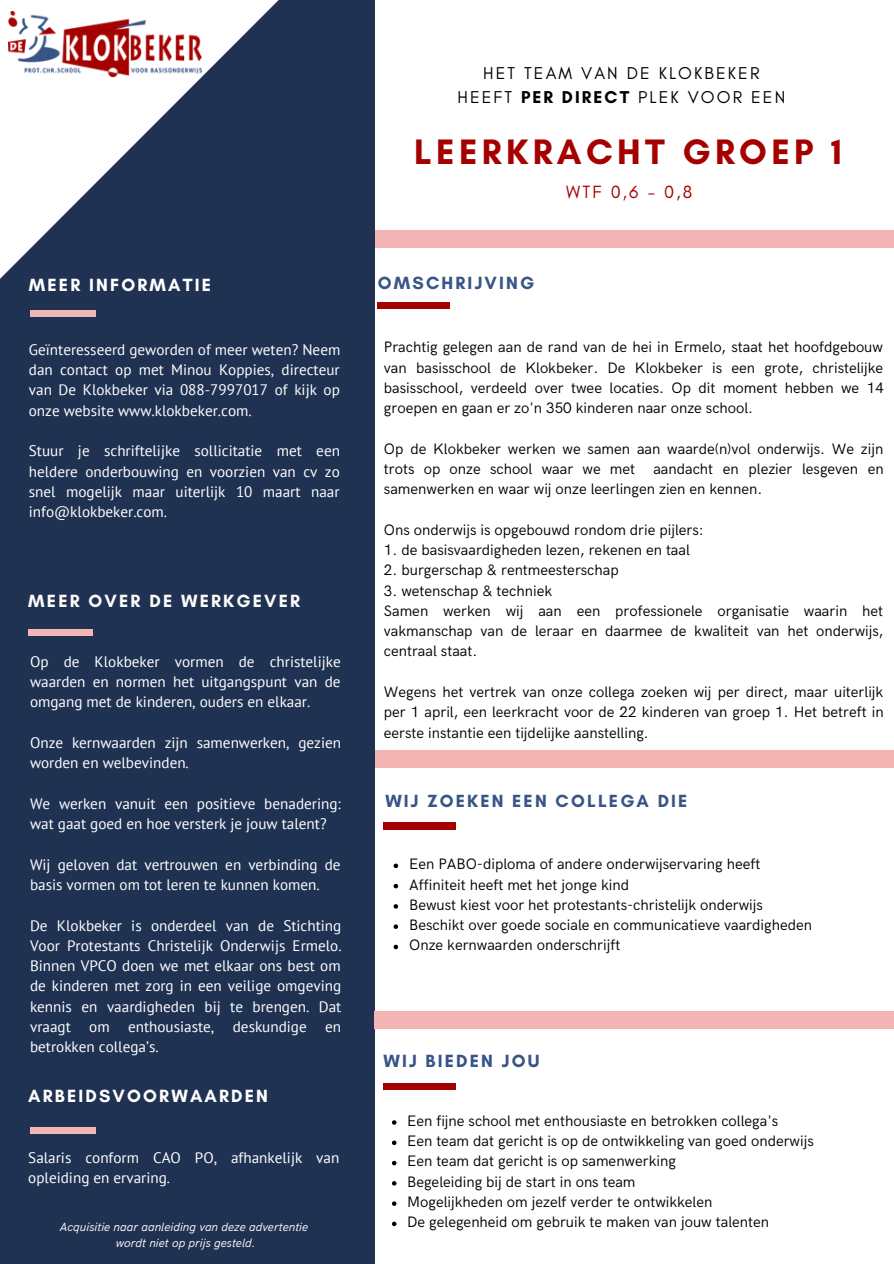
<style>
.page{position:relative;width:894px;height:1264px;background:#fff}
.page>*{position:absolute;margin:0;border:0;box-sizing:border-box;transform-origin:0 0}
.t1{font:700 36px "Glacial Indifference";letter-spacing:.12em;color:#a50000}
.t2{font:700 18px "Glacial Indifference";letter-spacing:.12em;color:#385587}
.t3{font:700 18px "Glacial Indifference";letter-spacing:.12em;color:#fff}
.t4{font:700 18px "Glacial Indifference";letter-spacing:.12em;color:#fdfafa}
.t5{font:18px "Glacial Indifference";color:#a50000}
.t6{font:17.4px/24.8px "Glacial Indifference";letter-spacing:.12em;color:#000;text-align:center}
.t7{font:15.15px/20.2px "HK Grotesk";color:#000;text-align:justify}
.t8{font:15.15px/20.2px "PT Sans";color:#fff;text-align:justify}
.t9{font:italic 12px/16px "HK Grotesk";color:#fff;text-align:center}
.s1{font-weight:700}
</style>
<div class="page">
<div style="left:374px;top:230px;width:519px;height:17px;background:#f4b5b5"></div>
<div style="left:374px;top:750px;width:519px;height:17px;background:#f4b5b5"></div>
<div style="left:0;top:0;width:374px;height:1263px;background:#203252"></div>
<div style="left:29px;top:629px;width:64px;height:6px;background:#f4b5b5"></div>
<div style="left:30px;top:1127px;width:65px;height:6px;background:#f4b5b5"></div>
<svg style="left:0;top:0;width:378px;height:327px"></svg>
<div style="left:30px;top:310px;width:65px;height:6px;background:#f4b5b5"></div>
<div style="left:378px;top:302px;width:72px;height:7px;background:#a50000"></div>
<div style="left:374px;top:1011px;width:519px;height:17px;background:#f4b5b5"></div>
<img style="left:9px;top:12px;width:192px;height:65px">
<svg style="left:392px;top:1120px;width:4px;height:4px"></svg>
<svg style="left:392px;top:1140px;width:4px;height:4px"></svg>
<svg style="left:392px;top:1160px;width:4px;height:5px"></svg>
<svg style="left:392px;top:1181px;width:4px;height:4px"></svg>
<svg style="left:392px;top:1201px;width:4px;height:4px"></svg>
<svg style="left:392px;top:1221px;width:4px;height:5px"></svg>
<div style="left:384px;top:822px;width:72px;height:7px;background:#a50000"></div>
<div style="left:384px;top:1083px;width:72px;height:6px;background:#a50000"></div>
<svg style="left:393px;top:863px;width:5px;height:5px"></svg>
<svg style="left:393px;top:883px;width:5px;height:5px"></svg>
<svg style="left:393px;top:904px;width:5px;height:4px"></svg>
<svg style="left:393px;top:924px;width:5px;height:4px"></svg>
<svg style="left:393px;top:944px;width:5px;height:5px"></svg>
<p class="t3" style="left:29px;top:274px;width:184px">MEER INFORMATIE</p>
<p class="t8" style="left:29px;top:339px;width:313px">Geïnteresseerd geworden of meer weten? Neem dan contact op met Minou Koppies, directeur van De Klokbeker via 088-7997017 of kijk op onze website www.klokbeker.com.</p>
<p class="t8" style="left:29px;top:440px;width:312px">Stuur je schriftelijke sollicitatie met een heldere onderbouwing en voorzien van cv zo snel mogelijk maar uiterlijk 10 maart naar info@klokbeker.com.</p>
<p class="t4" style="left:28px;top:590px;width:273px">MEER OVER DE WERKGEVER</p>
<p class="t8" style="left:30px;top:651px;width:312px">Op de Klokbeker vormen de christelijke waarden en normen het uitgangspunt van de omgang met de kinderen, ouders en elkaar.</p>
<p class="t8" style="left:30px;top:732px;width:312px">Onze kernwaarden zijn samenwerken, gezien worden en welbevinden.</p>
<p class="t8" style="left:30px;top:793px;width:312px">We werken vanuit een positieve benadering: wat gaat goed en hoe versterk je jouw talent?</p>
<p class="t8" style="left:30px;top:854px;width:312px">Wij geloven dat vertrouwen en verbinding de basis vormen om tot leren te kunnen komen.</p>
<p class="t8" style="left:30px;top:914px;width:313px">De Klokbeker is onderdeel van de Stichting Voor Protestants Christelijk Onderwijs Ermelo.<br>Binnen VPCO doen we met elkaar ons best om de kinderen met zorg in een veilige omgeving kennis en vaardigheden bij te brengen. Dat vraagt om enthousiaste, deskundige en betrokken collega’s.</p>
<p class="t3" style="left:28px;top:1084px;width:241px">ARBEIDSVOORWAARDEN</p>
<p class="t8" style="left:28px;top:1146px;width:312px">Salaris conform CAO PO, afhankelijk van opleiding en ervaring.</p>
<p class="t9" style="left:60px;top:1219px;width:250px">Acquisitie naar aanleiding van deze advertentie wordt niet op prijs gesteld.</p>
<p class="t6" style="left:457px;top:60px;width:329px">HET TEAM VAN DE KLOKBEKER<br>HEEFT <span class="s1">PER DIRECT</span> PLEK VOOR EEN</p>
<h1 class="t1" style="left:414px;top:130px;width:429px">LEERKRACHT GROEP 1</h1>
<p class="t5" style="left:566px;top:181px;width:128px">WTF 0,6 - 0,8</p>
<p class="t2" style="left:378px;top:272px;width:158px">OMSCHRIJVING</p>
<p class="t7" style="left:384px;top:337px;width:501px">Prachtig gelegen aan de rand van de hei in Ermelo, staat het hoofdgebouw van basisschool de Klokbeker. De Klokbeker is een grote, christelijke basisschool, verdeeld over twee locaties. Op dit moment hebben we 14 groepen en gaan er zo'n 350 kinderen naar onze school.</p>
<p class="t7" style="left:384px;top:439px;width:501px">Op de Klokbeker werken we samen aan waarde(n)vol onderwijs. We zijn trots op onze school waar we met aandacht en plezier lesgeven en samenwerken en waar wij onze leerlingen zien en kennen.</p>
<p class="t7" style="left:384px;top:520px;width:321px">Ons onderwijs is opgebouwd rondom drie pijlers:</p>
<p class="t7" style="left:384px;top:540px;width:307px">1. de basisvaardigheden lezen, rekenen en taal</p>
<p class="t7" style="left:384px;top:560px;width:236px">2. burgerschap &amp; rentmeesterschap</p>
<p class="t7" style="left:384px;top:581px;width:501px;text-align:left">3. wetenschap &amp; techniek<br>Samen werken wij aan een professionele organisatie waarin het vakmanschap van de leraar en daarmee de kwaliteit van het onderwijs, centraal staat.</p>
<p class="t7" style="left:384px;top:682px;width:501px">Wegens het vertrek van onze collega zoeken wij per direct, maar uiterlijk per 1 april, een leerkracht voor de 22 kinderen van groep 1. Het betreft in eerste instantie een tijdelijke aanstelling.</p>
<p class="t2" style="left:385px;top:789px;width:303px">WIJ ZOEKEN EEN COLLEGA DIE</p>
<p class="t7" style="left:409px;top:854px;width:404px;text-align:left">Een PABO-diploma of andere onderwijservaring heeft Affiniteit heeft met het jonge kind<br>Bewust kiest voor het protestants-christelijk onderwijs Beschikt over goede sociale en communicatieve vaardigheden Onze kernwaarden onderschrijft</p>
<p class="t2" style="left:383px;top:1049px;width:157px">WIJ BIEDEN JOU</p>
<p class="t7" style="left:407px;top:1111px;width:408px;text-align:left">Een fijne school met enthousiaste en betrokken collega's<br>Een team dat gericht is op de ontwikkeling van goed onderwijs Een team dat gericht is op samenwerking<br>Begeleiding bij de start in ons team<br>Mogelijkheden om jezelf verder te ontwikkelen<br>De gelegenheid om gebruik te maken van jouw talenten</p>
</div>
